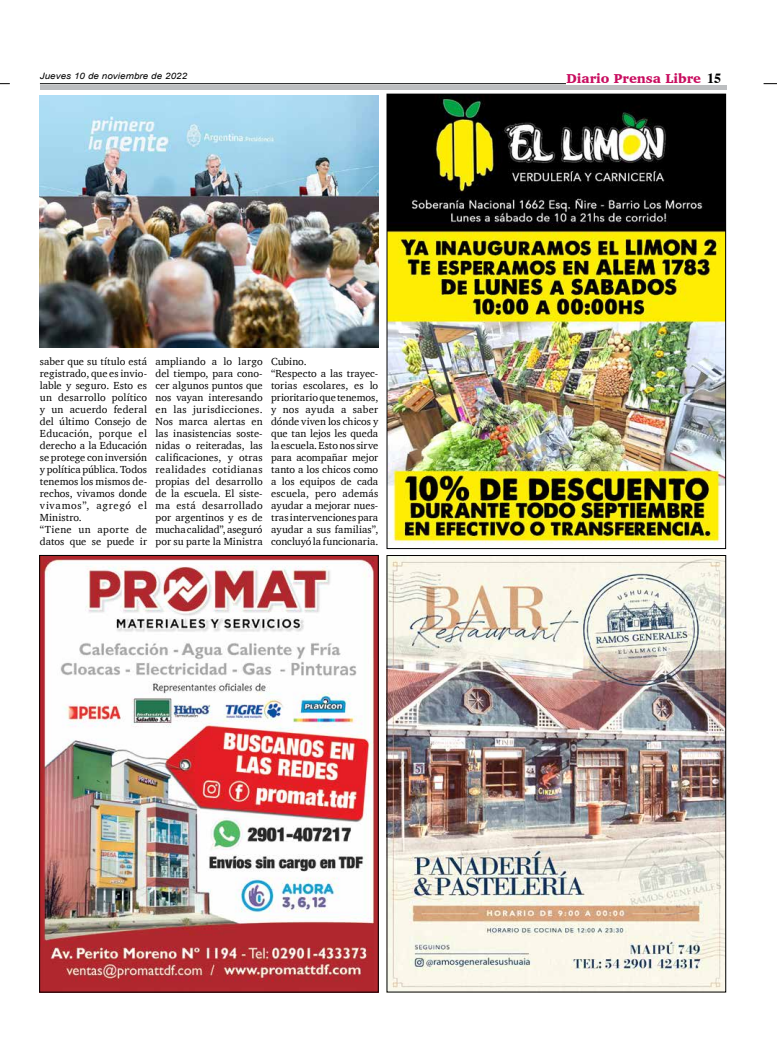
<style>
.page{position:relative;width:777px;height:1063px;background:#fff}
.page>*{position:absolute;margin:0;border:0;box-sizing:border-box;transform-origin:0 0}
.t1{font:900 13.2px "Charter";color:#c80c5f}
.t2{font:10.5px/12px "Charter";letter-spacing:.005em;color:#000}
.t3{font:italic 8.8px "Arial";letter-spacing:.01em;color:#000;scale:1.11 1}
.s1{font-family:"Times";font-weight:700;font-size:14px;color:#000}
</style>
<div class="page">
<hr style="left:40px;top:83px;width:526px;height:1px;background:#000">
<hr style="left:40px;top:85px;width:686px;height:4px;background:#bcbec0">
<svg style="left:763px;top:83px;width:14px;height:1px"></svg>
<img style="left:42px;top:557px;width:334px;height:433px">
<img style="left:389px;top:557px;width:335px;height:433px">
<div style="left:387px;top:555px;width:339px;height:437px;border:1px solid #000"></div>
<img style="left:389px;top:96px;width:334px;height:448px">
<div style="left:387px;top:94px;width:338px;height:455px;border:1px solid #000"></div>
<img style="left:40px;top:96px;width:338px;height:252px">
<p class="t3" style="left:40px;top:70px;width:134px">Jueves 10 de noviembre de 2022</p>
<p class="t2" style="left:40px;top:355px;width:109px">saber que su título está registrado, que es invio&shy;lable y seguro. Esto es un desarrollo político y un acuerdo federal del último Consejo de<br>Educación, porque el derecho a la Educación se protege con inversión y política pública. Todos tenemos los mismos de&shy;rechos, vivamos donde vivamos”, agregó el<br>Ministro.<br>“Tiene un aporte de datos que se puede ir</p>
<p class="t2" style="left:155px;top:355px;width:109px;text-align:justify">ampliando a lo largo del tiempo, para cono&shy;cer algunos puntos que nos vayan interesando en las jurisdicciones.<br>Nos marca alertas en las inasistencias soste&shy;nidas o reiteradas, las calificaciones, y otras realidades cotidianas propias del desarrollo de la escuela. El siste&shy;ma está desarrollado por argentinos y es de mucha calidad”, aseguró por su parte la Ministra</p>
<p class="t2" style="left:271px;top:355px;width:109px">Cubino.<br>“Respecto a las trayec&shy;torias escolares, es lo prioritario que tenemos, y nos ayuda a saber dónde viven los chicos y que tan lejos les queda la escuela. Esto nos sirve para acompañar mejor tanto a los chicos como a los equipos de cada escuela, pero además ayudar a mejorar nues&shy;tras intervenciones para ayudar a sus familias”, concluyó la funcionaria.</p>
<p class="t1" style="left:566px;top:71px;width:156px">Diario Prensa Libre <span class="s1">15</span></p>
</div>
